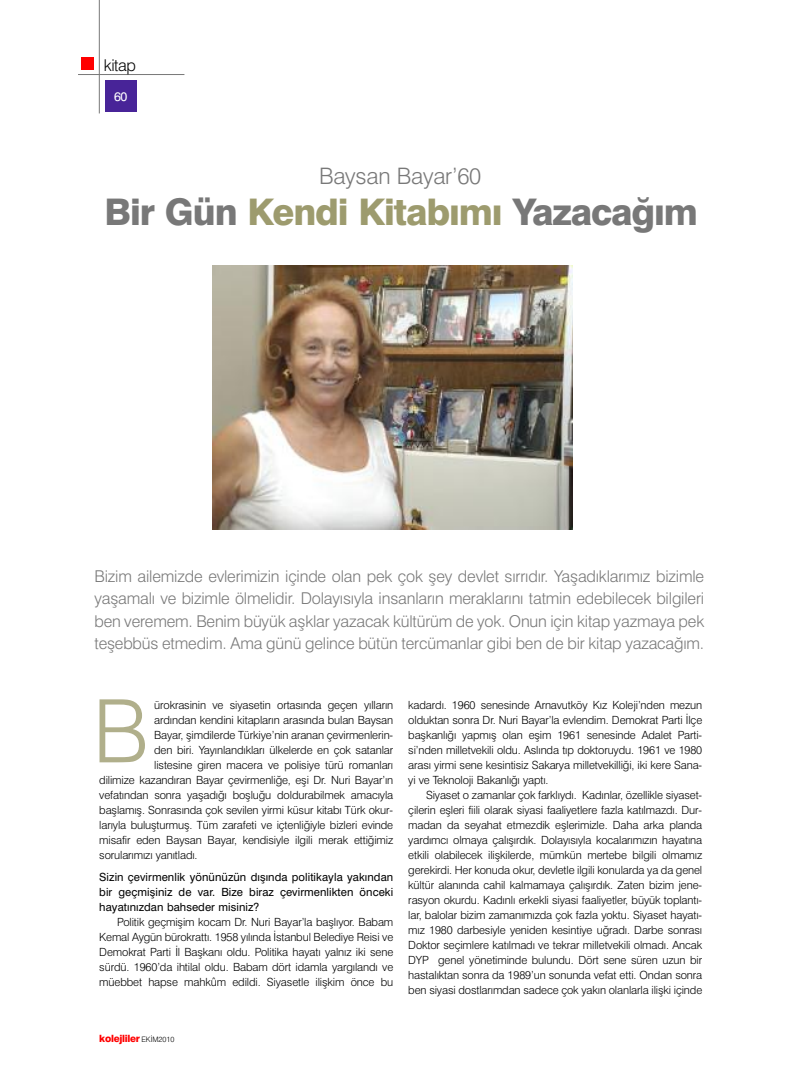
<style>
.page{position:relative;width:791px;height:1085px;background:#fff}
.page>*{position:absolute;margin:0;border:0;box-sizing:border-box;transform-origin:0 0}
.t1{font:300 87.5px "Swiss 721 BT";color:#b0af8b}
.t2{font:800 36.62px "Swiss 721 BT";letter-spacing:-.03em;color:#787878}
.t3{font:300 22.62px "Swiss 721 BT";letter-spacing:-.01em;color:#787878}
.t4{font:300 16.25px/22.5px "Swiss 721 BT";letter-spacing:-.01em;color:#787878;text-align:justify}
.t5{font:300 16.25px "Swiss 721 BT";letter-spacing:-.025em;color:#000}
.t6{font:12.5px "Swiss 721 BT";color:#fff}
.t7{font:300 11.25px/15px "Swiss 721 BT";letter-spacing:-.01em;color:#000;text-align:justify}
.t8{font:11.25px/15px "Swiss 721 BT";letter-spacing:.005em;color:#000;text-align:justify}
.t9{font:800 10px "Swiss 721 BT";letter-spacing:-.03em;color:#f00}
.s1{color:#9d9b6e}
.s2{font-weight:300;font-size:7.5px;color:#000}
</style>
<div class="page">
<hr style="left:99px;top:0;width:1px;height:113px;background:#787878">
<hr style="left:78px;top:74px;width:106px;height:1px;background:#787878">
<div style="left:105px;top:80px;width:32px;height:32px;background:#482498"></div>
<div style="left:81px;top:57px;width:13px;height:12px;background:#f00"></div>
<img style="left:213px;top:265px;width:359px;height:264px">
<h3 class="t5" style="left:104px;top:56px;width:34px">kitap</h3>
<p class="t6" style="left:114px;top:89px;width:15px">60</p>
<h3 class="t3" style="left:319px;top:163px;width:163px">Baysan Bayar’60</h3>
<h2 class="t2" style="left:104px;top:191px;width:594px">Bir Gün <span class="s1">Kendi Kitabımı</span> Yazacağım</h2>
<p class="t4" style="left:94px;top:565px;width:611px">Bizim ailemizde evlerimizin içinde olan pek çok şey devlet sırrıdır. Yaşadıklarımız bizimle yaşamalı ve bizimle ölmelidir. Dolayısıyla insanların meraklarını tatmin edebilecek bilgileri ben veremem. Benim büyük aşklar yazacak kültürüm de yok. Onun için kitap yazmaya pek teşebbüs etmedim. Ama günü gelince bütün tercümanlar gibi ben de bir kitap yazacağım.</p>
<h1 class="t1" style="left:92px;top:680px;width:58px">B</h1>
<p class="t7" style="left:154px;top:697px;width:240px">ürokrasinin ve siyasetin ortasında geçen yılların</p>
<p class="t7" style="left:154px;top:712px;width:240px">ardından kendini kitapların arasında bulan Baysan</p>
<p class="t7" style="left:154px;top:727px;width:240px">Bayar, şimdilerde Türkiye’nin aranan çevirmenlerin-</p>
<p class="t7" style="left:154px;top:742px;width:240px">den biri. Yayınlandıkları ülkelerde en çok satanlar</p>
<p class="t7" style="left:154px;top:757px;width:240px">listesine giren macera ve polisiye türü romanları</p>
<p class="t7" style="left:99px;top:772px;width:295px">dilimize kazandıran Bayar çevirmenliğe, eşi Dr. Nuri Bayar’ın</p>
<p class="t7" style="left:99px;top:787px;width:295px">vefatından sonra yaşadığı boşluğu doldurabilmek amacıyla</p>
<p class="t7" style="left:99px;top:802px;width:295px">başlamış. Sonrasında çok sevilen yirmi küsur kitabı Türk okur-</p>
<p class="t7" style="left:99px;top:817px;width:295px">larıyla buluşturmuş. Tüm zarafeti ve içtenliğiyle bizleri evinde</p>
<p class="t7" style="left:99px;top:832px;width:295px">misafir eden Baysan Bayar, kendisiyle ilgili merak ettiğimiz</p>
<p class="t7" style="left:99px;top:847px;width:100px">sorularımızı yanıtladı.</p>
<p class="t8" style="left:99px;top:869px;width:295px">Sizin çevirmenlik yönünüzün dışında politikayla yakından bir geçmişiniz de var. Bize biraz çevirmenlikten önceki hayatınızdan bahseder misiniz?</p>
<p class="t7" style="left:99px;top:914px;width:295px;text-indent:18px">Politik geçmişim kocam Dr. Nuri Bayar’la başlıyor. Babam Kemal Aygün bürokrattı. 1958 yılında İstanbul Belediye Reisi ve Demokrat Parti İl Başkanı oldu. Politika hayatı yalnız iki sene sürdü. 1960’da ihtilal oldu. Babam dört idamla yargılandı ve müebbet hapse mahkûm edildi. Siyasetle ilişkim önce bu</p>
<p class="t7" style="left:408px;top:697px;width:295px">kadardı. 1960 senesinde Arnavutköy Kız Koleji’nden mezun olduktan sonra Dr. Nuri Bayar’la evlendim. Demokrat Parti İlçe başkanlığı yapmış olan eşim 1961 senesinde Adalet Parti&shy;si’nden milletvekili oldu. Aslında tıp doktoruydu. 1961 ve 1980 arası yirmi sene kesintisiz Sakarya milletvekilliği, iki kere Sana&shy;yi ve Teknoloji Bakanlığı yaptı.</p>
<p class="t7" style="left:408px;top:787px;width:295px;text-indent:18px">Siyaset o zamanlar çok farklıydı. Kadınlar, özellikle siyaset&shy;çilerin eşleri fiili olarak siyasi faaliyetlere fazla katılmazdı. Dur&shy;madan da seyahat etmezdik eşlerimizle. Daha arka planda yardımcı olmaya çalışırdık. Dolayısıyla kocalarımızın hayatına etkili olabilecek ilişkilerde, mümkün mertebe bilgili olmamız gerekirdi. Her konuda okur, devletle ilgili konularda ya da genel kültür alanında cahil kalmamaya çalışırdık. Zaten bizim jene&shy;rasyon okurdu. Kadınlı erkekli siyasi faaliyetler, büyük toplantı&shy;lar, balolar bizim zamanımızda çok fazla yoktu. Siyaset hayatı&shy;mız 1980 darbesiyle yeniden kesintiye uğradı. Darbe sonrası Doktor seçimlere katılmadı ve tekrar milletvekili olmadı. Ancak DYP genel yönetiminde bulundu. Dört sene süren uzun bir hastalıktan sonra da 1989’un sonunda vefat etti. Ondan sonra ben siyasi dostlarımdan sadece çok yakın olanlarla ilişki içinde</p>
<p class="t9" style="left:99px;top:1032px;width:77px">kolejliler <span class="s2">EKİM2010</span></p>
</div>
